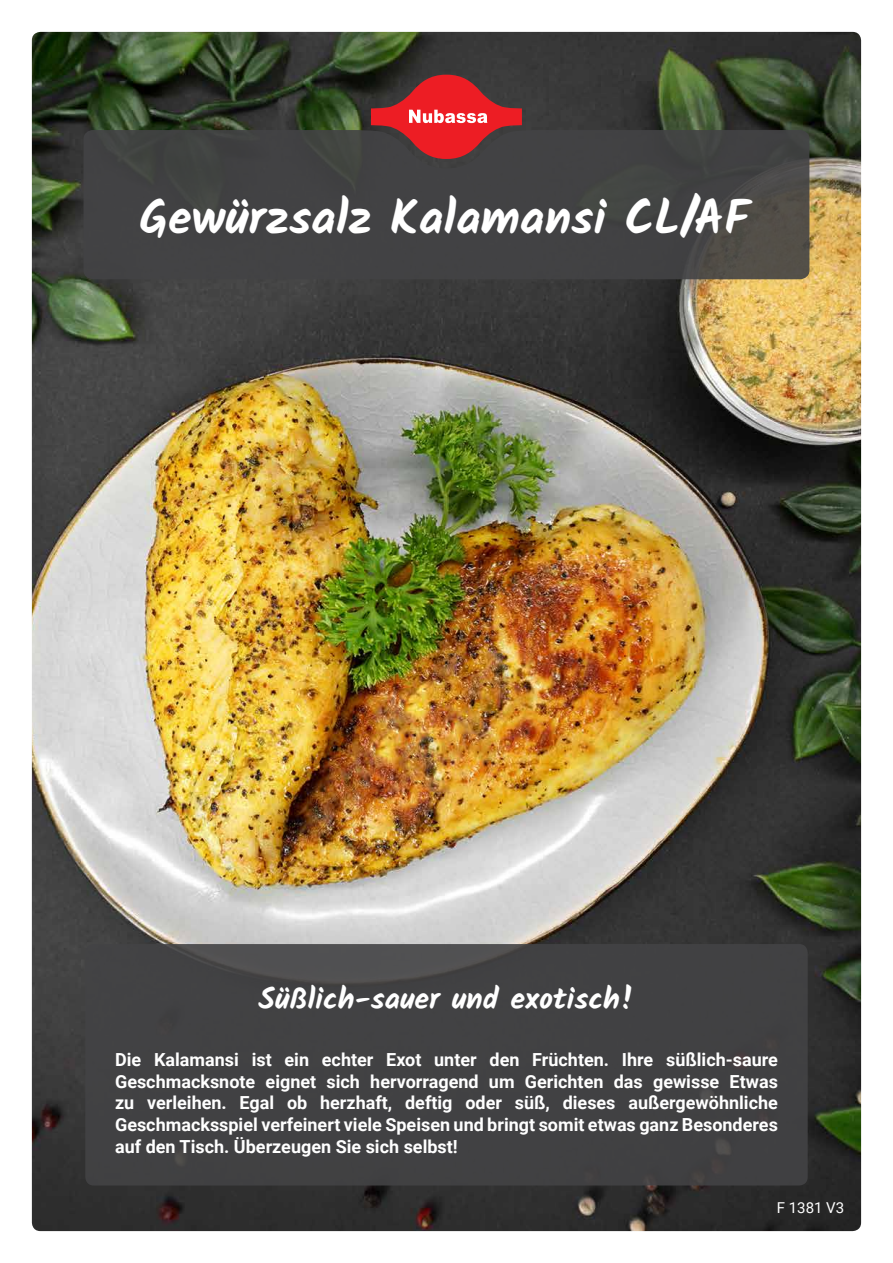
<style>
.page{position:relative;width:893px;height:1263px;background:#fff}
.page>*{position:absolute;margin:0;border:0;box-sizing:border-box;transform-origin:0 0}
.t1{font:700 48px "Kalam";color:#fff}
.t2{font:700 30px "Kalam";color:#fff}
.t3{font:700 18px/21.6px "Roboto";color:#fff;text-align:justify}
.t4{font:15px "Roboto";color:#fff}
</style>
<div class="page">
<img style="left:32px;top:32px;width:829px;height:1199px">
<svg style="left:371px;top:75px;width:151px;height:55px;background:#ad3438"></svg>
<svg style="left:84px;top:130px;width:725px;height:149px;background:#454243"></svg>
<div style="left:85px;top:944px;width:723px;height:241px;background:#434345;border-radius:9px"></div>
<h1 class="t1" style="left:139px;top:189px;width:612px">Gewürzsalz Kalamansi CL/AF</h1>
<h2 class="t2" style="left:259px;top:981px;width:377px">Süßlich-sauer und exotisch!</h2>
<p class="t3" style="left:115px;top:1048px;width:664px">Die Kalamansi ist ein echter Exot unter den Früchten. Ihre süßlich-saure Geschmacksnote eignet sich hervorragend um Gerichten das gewisse Etwas zu verleihen. Egal ob herzhaft, deftig oder süß, dieses außergewöhnliche Geschmacksspiel verfeinert viele Speisen und bringt somit etwas ganz Besonderes auf den Tisch. Überzeugen Sie sich selbst!</p>
<p class="t4" style="left:777px;top:1197px;width:69px">F 1381 V3</p>
</div>
